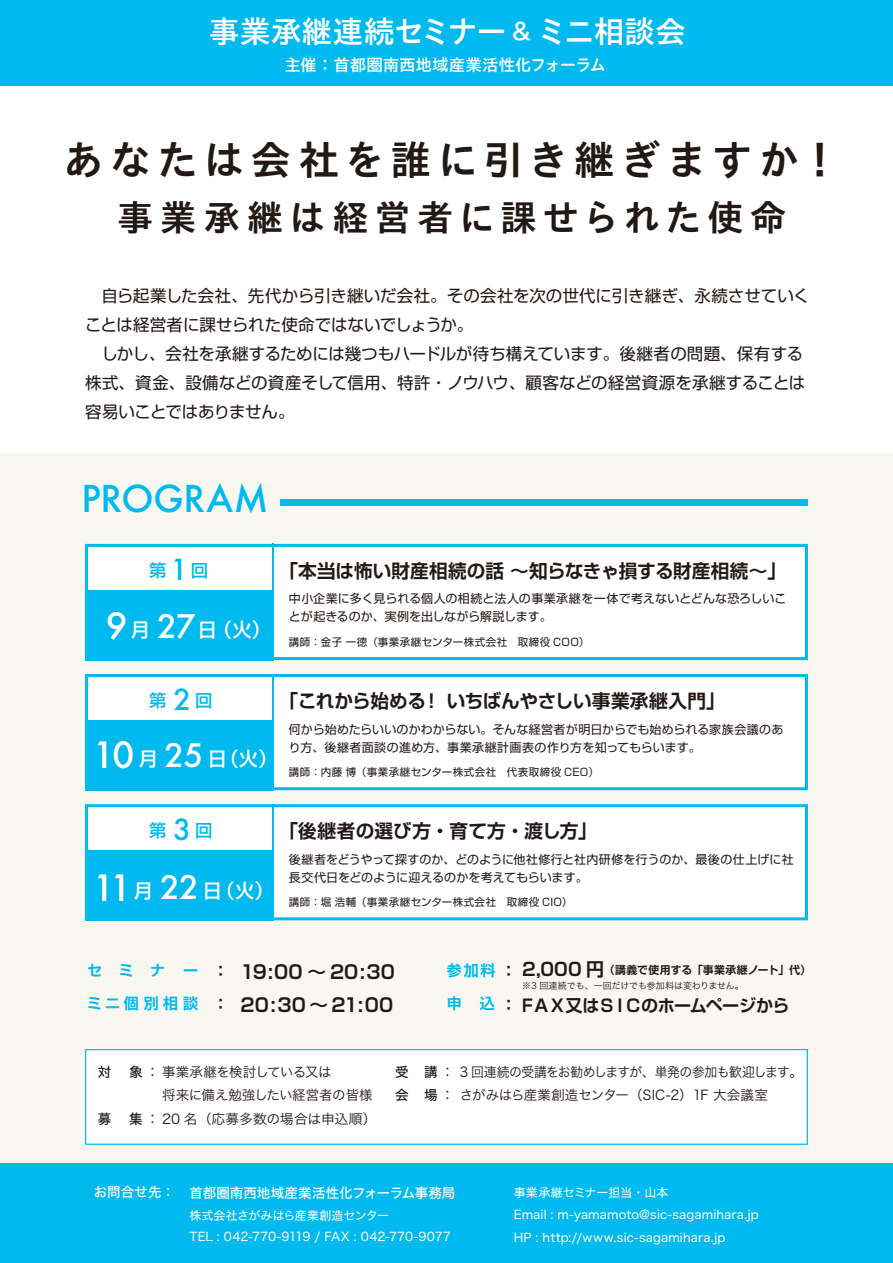
<style>
.page{position:relative;width:893px;height:1263px;background:#fff}
.page>*{position:absolute;margin:0;border:0;box-sizing:border-box;transform-origin:0 0}
.t1{font:40.5px "TB Go Std B";letter-spacing:.135em;color:#221815}
.t2{font:36px "TB Go Std B";letter-spacing:.165em;color:#221815}
.t3{font:500 36px "Futura";letter-spacing:-.005em;color:#00b9ef}
.t4{font:500 35.25px "Futura";color:#fff}
.t5{font:30.75px "TB Go Std DB";letter-spacing:-.01em;color:#fff}
.t6{font:500 19.2px "Shin Go Pro";color:#fff}
.t7{font:700 18.6px "Shin Go Pro De";color:#221815}
.t8{font:700 18.6px "Shin Go Pro De";letter-spacing:-.02em;color:#221815}
.t9{font:500 17.4px "Shin Go Pro";color:#00b9ef}
.t10{font:700 17.1px "Shin Go Pro De";letter-spacing:-.045em;color:#221815}
.t11{font:16.5px/28.8px "Shin Go Pro";letter-spacing:-.005em;color:#221815}
.t12{font:16.5px "TB Go Std DB";letter-spacing:-.02em;color:#fff}
.t13{font:700 16.5px/33px "Shin Go Pro De";color:#221815}
.t14{font:700 15px "Shin Go Pro De";letter-spacing:.315em;color:#00b9ef}
.t15{font:13.5px/23.7px "Hira Kaku Std W3";letter-spacing:-.025em;color:#221815;scale:.95 1}
.t16{font:13.5px "Hira Kaku Std W3";letter-spacing:-.025em;color:#221815}
.t17{font:13.5px "Hira Kaku Std W5";color:#fff}
.t18{font:13.5px "Hira Kaku Std W3";letter-spacing:-.005em;color:#221815}
.t19{font:13.5px "Hira Kaku Std W5";color:#221815}
.t20{font:12px/18px "Shin Go Pro";letter-spacing:.01em;color:#221815}
.t21{font:12px/22.5px "Hira Kaku Std W4";letter-spacing:.01em;color:#fff}
.t22{font:700 10.8px "Shin Go Pro De";letter-spacing:.03em;color:#221815}
.t23{font:10.5px "Shin Go Pro";letter-spacing:.04em;color:#221815}
.t24{font:9px "Hira Kaku Std W3";letter-spacing:-.01em;color:#221815}
.s1{font-size:23.55px}
.s2{font-family:"Futura";font-size:28.2px}
.s3{font-family:"Futura";font-size:35.25px}
.s4{font-family:"Futura";font-size:31.5px}
.s5{font-size:15px;color:#00b9ef}
.s6{font-size:16.5px}
.s7{font-size:18px}
.s8{font-family:"Hira Kaku Std W5"}
.s9{font-family:"Koz Go Pr 6 N"}
</style>
<div class="page">
<div style="left:0;top:453px;width:893px;height:810px;background:#f8f7f0"></div>
<div style="left:0;top:1164px;width:893px;height:99px;background:#00b9ef"></div>
<div style="left:0;top:0;width:893px;height:85px;background:#00b9ef"></div>
<div style="left:85px;top:1049px;width:723px;height:96px;background:#fff"></div>
<div style="left:280px;top:499px;width:528px;height:7px;background:#00b9ef"></div>
<div style="left:85px;top:544px;width:723px;height:116px;background:#fff"></div>
<div style="left:85px;top:590px;width:188px;height:70px;background:#00b9ef"></div>
<hr style="left:272px;top:544px;width:1px;height:46px;background:#00b9ef">
<svg style="left:85px;top:674px;width:723px;height:116px;fill:#fff"></svg>
<div style="left:85px;top:720px;width:188px;height:70px;background:#00b9ef"></div>
<hr style="left:272px;top:674px;width:1px;height:46px;background:#00b9ef">
<svg style="left:85px;top:804px;width:723px;height:116px;fill:#fff"></svg>
<div style="left:85px;top:850px;width:188px;height:70px;background:#00b9ef"></div>
<hr style="left:272px;top:804px;width:1px;height:46px;background:#00b9ef">
<h3 class="t5" style="left:209px;top:5px;width:478px">事業承継連続セミナー <span class="s1">&amp;</span> ミニ相談会</h3>
<h3 class="t12" style="left:284px;top:51px;width:323px">主催：首都圏南西地域産業活性化フォーラム</h3>
<h1 class="t1" style="left:63px;top:125px;width:779px">あなたは会社を誰に引き継ぎますか！</h1>
<h2 class="t2" style="left:117px;top:187px;width:671px">事業承継は経営者に課せられた使命</h2>
<h3 class="t11" style="left:85px;top:279px;width:726px">　自ら起業した会社、先代から引き継いだ会社。その会社を次の世代に引き継ぎ、永続させていくことは経営者に課せられた使命ではないでしょうか。<br>　しかし、会社を承継するためには幾つもハードルが待ち構えています。後継者の問題、保有する株式、資金、設備などの資産そして信用、特許・ノウハウ、顧客などの経営資源を承継することは容易いことではありません。</h3>
<h2 class="t3" style="left:81px;top:474px;width:188px">PROGRAM</h2>
<h3 class="t9" style="left:149px;top:556px;width:60px">第<span class="s2">1</span>回</h3>
<h3 class="t6" style="left:106px;top:613px;width:167px"><span class="s3">9</span> 月 <span class="s4">27</span>日（火）</h3>
<h3 class="t7" style="left:280px;top:555px;width:508px">「本当は怖い財産相続の話 ～知らなきゃ損する財産相続～」</h3>
<p class="t20" style="left:289px;top:588px;width:499px">中小企業に多く見られる個人の相続と法人の事業承継を一体で考えないとどんな恐ろしいことが起きるのか、実例を出しながら解説します。</p>
<p class="t23" style="left:289px;top:633px;width:302px">講師：金子 一徳（事業承継センター株式会社　取締役 COO）</p>
<h3 class="t9" style="left:149px;top:686px;width:65px">第<span class="s2">2</span>回</h3>
<h3 class="t8" style="left:280px;top:686px;width:447px">「これから始める！ いちばんやさしい事業承継入門」</h3>
<p class="t20" style="left:289px;top:719px;width:496px">何から始めたらいいのかわからない。そんな経営者が明日からでも始められる家族会議のあり方、後継者面談の進め方、事業承継計画表の作り方を知ってもらいます。</p>
<h3 class="t4" style="left:93px;top:731px;width:43px">10</h3>
<h3 class="t6" style="left:139px;top:743px;width:140px">月 <span class="s4">25</span> 日（火）</h3>
<p class="t23" style="left:289px;top:763px;width:311px">講師：内藤 博（事業承継センター株式会社　代表取締役 CEO）</p>
<h3 class="t9" style="left:149px;top:816px;width:65px">第<span class="s2">3</span>回</h3>
<h3 class="t7" style="left:280px;top:816px;width:319px">「後継者の選び方・育て方・渡し方」</h3>
<p class="t20" style="left:289px;top:849px;width:506px">後継者をどうやって探すのか、どのように他社修行と社内研修を行うのか、最後の仕上げに社長交代日をどのように迎えるのかを考えてもらいます。</p>
<p class="t23" style="left:93px;top:893px;width:481px"><sup>11</sup><sup>月</sup> <sup>22</sup> <sup>日（火）</sup> 講師：堀 浩輔（事業承継センター株式会社　取締役 CIO）</p>
<p class="t14" style="left:87px;top:957px;width:112px">セミナー</p>
<p class="t14" style="left:87px;top:990px;width:112px">ミニ個別相談</p>
<h3 class="t13" style="left:213px;top:952px;width:18px">：：</h3>
<h3 class="t7" style="left:241px;top:956px;width:156px">19:00 ～ 20:30</h3>
<p class="t22" style="left:447px;top:961px;width:366px"><span class="s5">参加料</span><span class="s6">：</span> <span class="s7">2,000 円</span>（講義で使用する「事業承継ノート」代）</p>
<h3 class="t7" style="left:241px;top:989px;width:154px">20:30 ～ 21:00</h3>
<p class="t24" style="left:522px;top:979px;width:223px">※3 回連続でも、一回だけでも参加料は変わりません。</p>
<p class="t14" style="left:447px;top:991px;width:49px">申　込</p>
<h3 class="t10" style="left:500px;top:991px;width:291px"><span class="s6">：</span>ＦＡＸ又はＳＩＣのホームページから</h3>
<p class="t19" style="left:98px;top:1061px;width:15px">対</p>
<p class="t16" style="left:129px;top:1061px;width:204px"><span class="s8">象</span><span class="s9">：</span>事業承継を検討している又は</p>
<p class="t19" style="left:98px;top:1108px;width:15px">募</p>
<p class="t18" style="left:129px;top:1108px;width:249px"><span class="s8">集</span><span class="s9">：</span> 20 名（応募多数の場合は申込順）</p>
<p class="t16" style="left:162px;top:1085px;width:212px">将来に備え勉強したい経営者の皆様</p>
<p class="t15" style="left:395px;top:1059px;width:430px"><span class="s8">受 講</span><span class="s9">：</span> 3 回連続の受講をお勧めしますが、単発の参加も歓迎します。<span class="s8">会 場</span><span class="s9">：</span>さがみはら産業創造センター（SIC-2）1F 大会議室</p>
<p class="t17" style="left:94px;top:1181px;width:83px">お問合せ先：</p>
<p class="t17" style="left:189px;top:1182px;width:267px">首都圏南西地域産業活性化フォーラム事務局</p>
<p class="t21" style="left:189px;top:1205px;width:263px;line-height:21px">株式会社さがみはら産業創造センター<br>TEL : 042-770-9119 / FAX : 042-770-9077</p>
<p class="t21" style="left:514px;top:1181px;width:247px">事業承継セミナー担当・山本<br>Email : m-yamamoto@sic-sagamihara.jp<br>HP : http://www.sic-sagamihara.jp</p>
</div>
